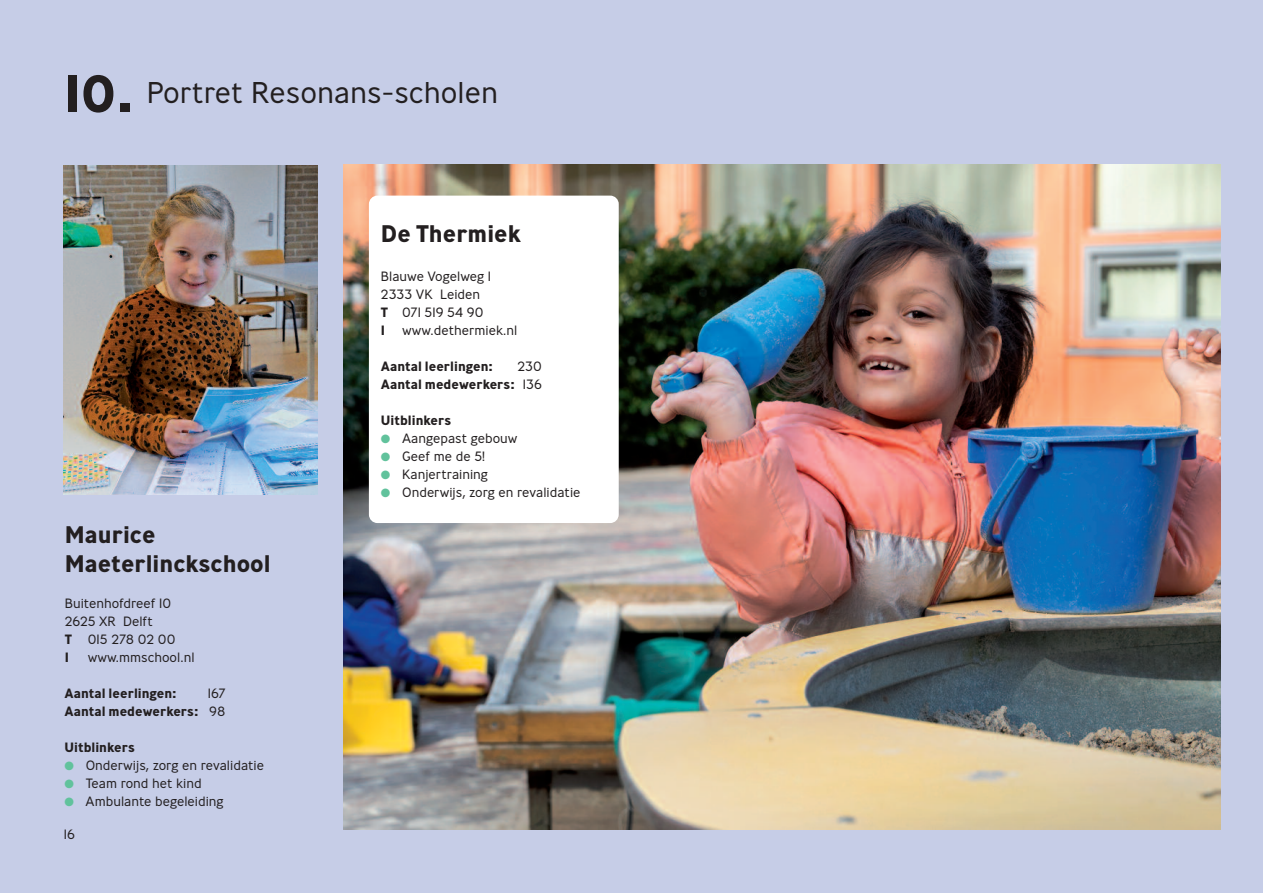
<style>
.page{position:relative;width:1263px;height:893px;background:#c6cde7}
.page>*{position:absolute;margin:0;border:0;box-sizing:border-box;transform-origin:0 0}
.t1{font:300 30px "Ministry";color:#231f20}
.t2{font:700 24px/29px "Ministry";color:#231f20}
.t3{font:300 13.5px/18px "Ministry";color:#231f20}
.t4{font:700 13.5px/18px "Ministry";color:#231f20;text-align:right}
.s1{font-weight:700;font-size:52.5px}
.s2{font-weight:700}
.s3{font-weight:300}
.s4{color:#61c29c}
</style>
<div class="page">
<img style="left:343px;top:164px;width:877px;height:665px">
<div style="left:369px;top:196px;width:250px;height:327px;background:#fff;border-radius:9px"></div>
<img style="left:64px;top:166px;width:254px;height:329px">
<h1 class="t1" style="left:64px;top:81px;width:436px"><span class="s1">10.</span> Portret Resonans-scholen</h1>
<h2 class="t2" style="left:65px;top:522px;width:207px">Maurice<br>Maeterlinckschool</h2>
<p class="t3" style="left:65px;top:595px;width:112px">Buitenhofdreef 10<br>2625 XR Delft<br><span class="s2">T</span> 015 278 02 00<br><span class="s2">I</span></p>
<p class="t3" style="left:88px;top:649px;width:108px">www.mmschool.nl</p>
<p class="t4" style="left:65px;top:685px;width:114px">Aantal leerlingen:</p>
<p class="t4" style="left:65px;top:685px;width:163px"><span class="s3">167<br></span>Aantal medewerkers: <span class="s3">98</span></p>
<p class="t4" style="left:64px;top:739px;width:72px">Uitblinkers</p>
<p class="t3" style="left:64px;top:757px;width:201px"><span class="s4">●</span> Onderwijs, zorg en revalidatie</p>
<p class="t3" style="left:64px;top:775px;width:139px"><span class="s4">●</span> Team rond het kind</p>
<p class="t3" style="left:64px;top:793px;width:161px"><span class="s4">●</span> Ambulante begeleiding</p>
<p class="t3" style="left:64px;top:827px;width:13px">16</p>
<h2 class="t2" style="left:381px;top:221px;width:142px">De Thermiek</h2>
<p class="t3" style="left:381px;top:268px;width:112px">Blauwe Vogelweg 1<br>2333 VK Leiden<br><span class="s2">T</span> 071 519 54 90<br><span class="s2">I</span></p>
<p class="t3" style="left:402px;top:322px;width:117px">www.dethermiek.nl</p>
<p class="t4" style="left:381px;top:358px;width:113px">Aantal leerlingen:</p>
<p class="t4" style="left:381px;top:358px;width:162px"><span class="s3">230<br></span>Aantal medewerkers: <span class="s3">136</span></p>
<p class="t4" style="left:381px;top:412px;width:72px">Uitblinkers</p>
<p class="t3" style="left:381px;top:430px;width:138px"><span class="s4">●</span> Aangepast gebouw</p>
<p class="t3" style="left:381px;top:448px;width:106px"><span class="s4">●</span> Geef me de 5!</p>
<p class="t3" style="left:381px;top:466px;width:109px"><span class="s4">●</span> Kanjertraining</p>
<p class="t3" style="left:381px;top:484px;width:201px"><span class="s4">●</span> Onderwijs, zorg en revalidatie</p>
</div>
